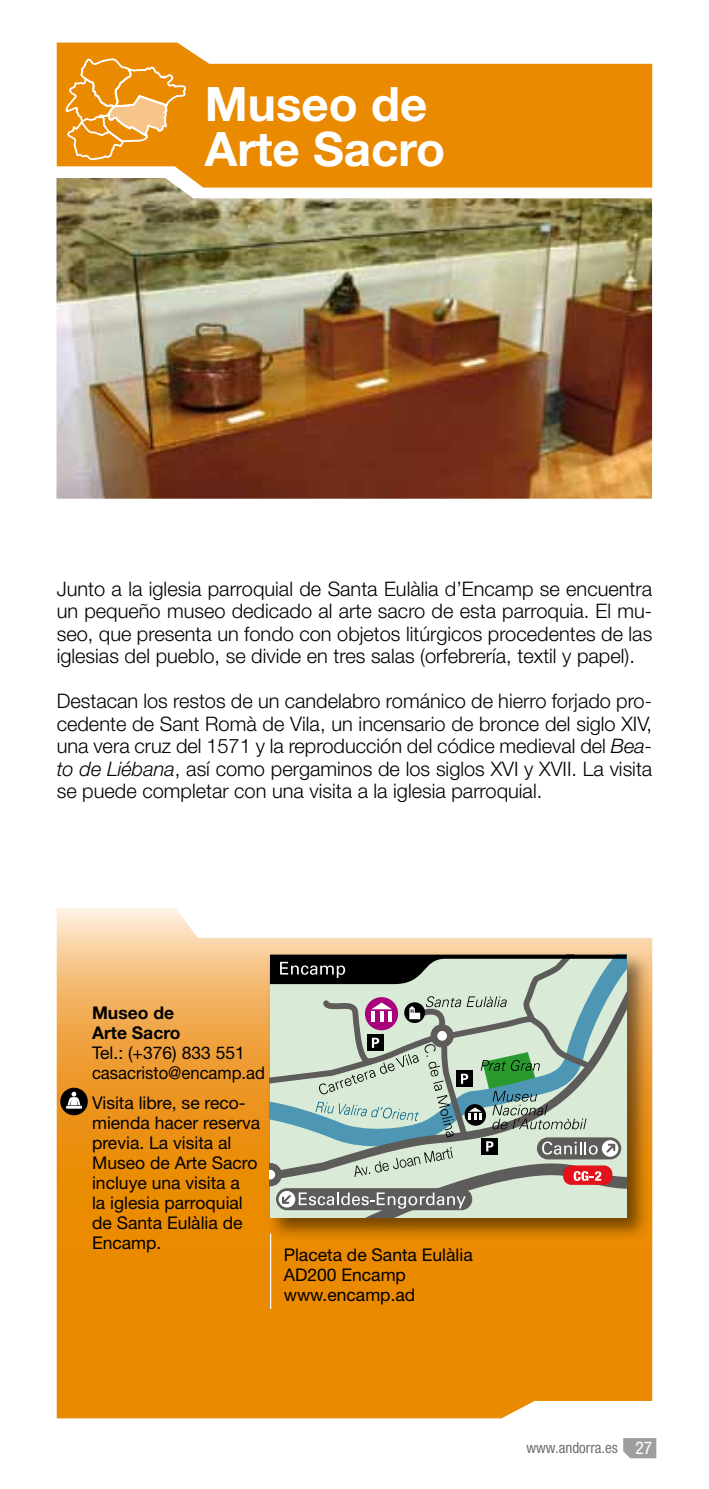
<style>
.page{position:relative;width:709px;height:1489px;background:#fff}
.page>*{position:absolute;margin:0;border:0;box-sizing:border-box;transform-origin:0 0}
.t1{font:700 47.5px/45px "Helvetica Neue";color:#fff}
.t2{font:300 20px/22.5px "Helvetica Neue";color:#000;text-align:justify}
.t3{font:17.5px/20px "Helvetica Neue";color:#000}
.t4{font:700 17.5px/20px "Helvetica Neue";color:#000}
.t5{font:condensed 15px "Helvetica Neue";color:#707172}
.s1{font-style:italic}
.s2{font-size:17.5px;color:#fff}
</style>
<div class="page">
<svg style="left:623px;top:1438px;width:33px;height:20px"></svg>
<svg style="left:57px;top:43px;width:595px;height:135px;fill:#ea8a00"></svg>
<svg style="left:57px;top:908px;width:595px;height:510px;background:#ee9e2f"></svg>
<svg style="left:60px;top:1087px;width:28px;height:28px"></svg>
<svg style="left:66px;top:1091px;width:16px;height:17px"></svg>
<img style="left:56px;top:178px;width:596px;height:320px">
<svg style="left:61px;top:42px;width:126px;height:118px;background:#ed9a25"></svg>
<hr style="left:270px;top:1233px;width:1px;height:75px;background:#fff">
<div style="left:266px;top:950px;width:384px;height:290px;background:#000;opacity:.5"></div>
<svg style="left:270px;top:984px;width:326px;height:156px;background:#c9dfcf"></svg>
<div style="left:276px;top:1188px;width:196px;height:22px;border:5px solid #5e5b5b;border-radius:8px"></div>
<svg style="left:279px;top:1190px;width:16px;height:17px"></svg>
<svg style="left:282px;top:1194px;width:9px;height:9px"></svg>
<svg style="left:270px;top:1162px;width:12px;height:24px"></svg>
<svg style="left:270px;top:954px;width:356px;height:30px;background:#69736b"></svg>
<svg style="left:299px;top:993px;width:327px;height:224px;background:#acbcb0"></svg>
<h1 class="t1" style="left:205px;top:80px;width:242px">Museo de<br>Arte Sacro</h1>
<p class="t2" style="left:57px;top:576px;width:597px">Junto a la iglesia parroquial de Santa Eulàlia d’Encamp se encuentra un pequeño museo dedicado al arte sacro de esta parroquia. El mu&shy;seo, que presenta un fondo con objetos litúrgicos procedentes de las iglesias del pueblo, se divide en tres salas (orfebrería, textil y papel).</p>
<p class="t2" style="left:57px;top:689px;width:597px">Destacan los restos de un candelabro románico de hierro forjado pro&shy;cedente de Sant Romà de Vila, un incensario de bronce del siglo XIV, una vera cruz del 1571 y la reproducción del códice medieval del <span class="s1">Bea&shy;to de Liébana</span>, así como pergaminos de los siglos XVI y XVII. La visita se puede completar con una visita a la iglesia parroquial.</p>
<p class="t4" style="left:92px;top:1002px;width:90px">Museo de<br>Arte Sacro</p>
<p class="t3" style="left:92px;top:1042px;width:174px">Tel.: (+376) 833 551 casacristo@encamp.ad</p>
<p class="t3" style="left:92px;top:1092px;width:170px">Visita libre, se reco&shy;mienda hacer reserva previa. La visita al<br>Museo de Arte Sacro incluye una visita a<br>la iglesia parroquial de Santa Eulàlia de<br>Encamp.</p>
<p class="t3" style="left:284px;top:1244px;width:190px">Placeta de Santa Eulàlia<br>AD200 Encamp www.encamp.ad</p>
<p class="t5" style="left:526px;top:1439px;width:127px">www.andorra.es <span class="s2">27</span></p>
</div>
